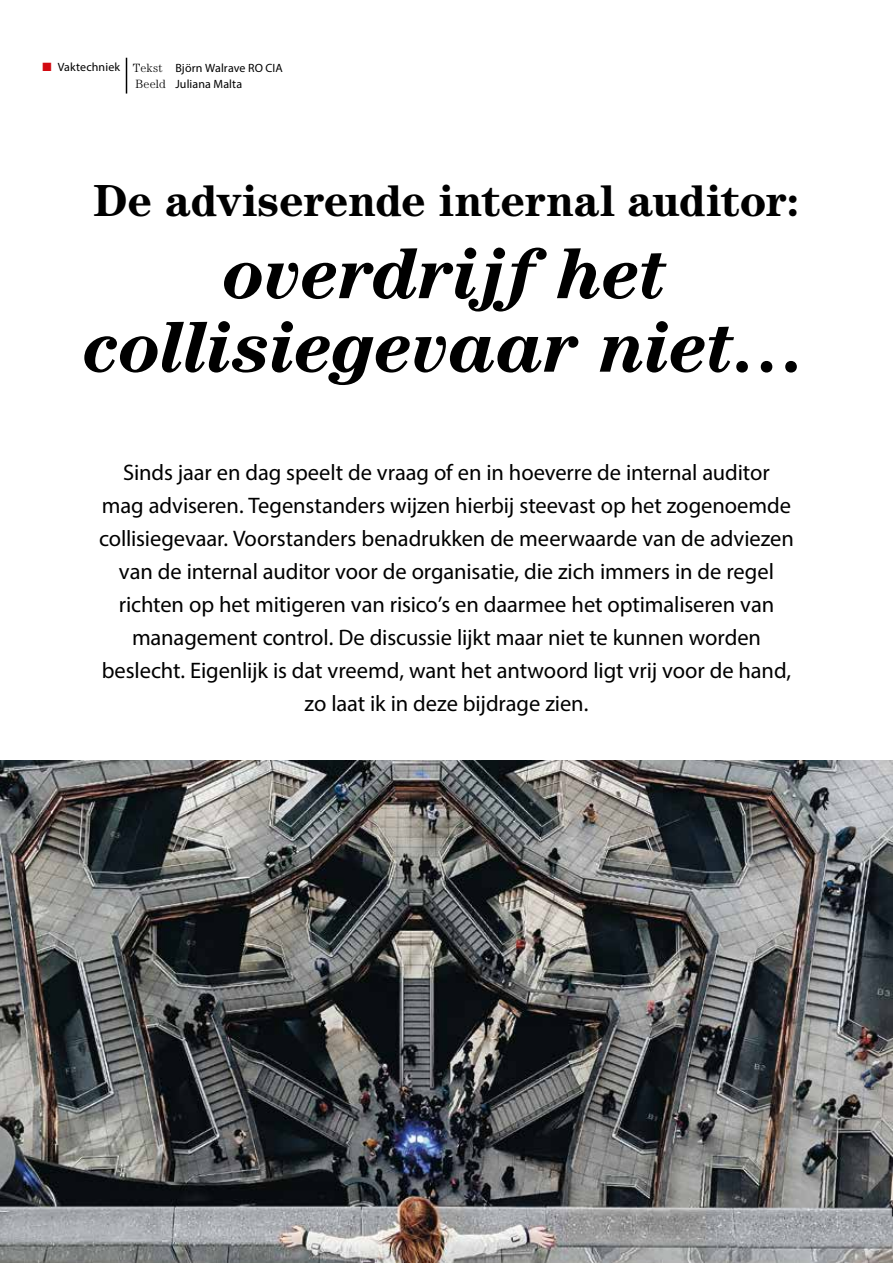
<style>
.page{position:relative;width:893px;height:1263px;background:#fff}
.page>*{position:absolute;margin:0;border:0;box-sizing:border-box;transform-origin:0 0}
.t1{font:italic 700 73.5px/73.5px "Century LT";letter-spacing:-.015em;color:#000;text-align:center}
.t2{font:700 45px "Century LT";letter-spacing:-.005em;color:#000}
.t3{font:22.5px/33px "Myriad Pro";letter-spacing:-.005em;color:#000;text-align:center}
.t4{font:12px/16.5px "Myriad Pro";letter-spacing:.01em;color:#000}
.s1{color:#d20a11}
.s2{font-family:"Century LT";font-weight:300}
</style>
<div class="page">
<img style="left:0;top:761px;width:893px;height:502px">
<hr style="left:126px;top:58px;width:1px;height:36px;background:#000">
<p class="t4" style="left:135px;top:59px;width:149px;text-indent:-93px"><span class="s1">■</span> Vaktechniek <span class="s2">Tekst</span> Björn Walrave RO CIA<br><span class="s2">Beeld</span> Juliana Malta</p>
<h2 class="t2" style="left:94px;top:174px;width:707px">De adviserende internal auditor:</h2>
<h1 class="t1" style="left:85px;top:236px;width:725px">overdrijf het collisiegevaar niet…</h1>
<p class="t3" style="left:99px;top:456px;width:696px">Sinds jaar en dag speelt de vraag of en in hoeverre de internal auditor<br>mag adviseren. Tegenstanders wijzen hierbij steevast op het zogenoemde collisiegevaar. Voorstanders benadrukken de meerwaarde van de adviezen van de internal auditor voor de organisatie, die zich immers in de regel richten op het mitigeren van risico’s en daarmee het optimaliseren van management control. De discussie lijkt maar niet te kunnen worden beslecht. Eigenlijk is dat vreemd, want het antwoord ligt vrij voor de hand, zo laat ik in deze bijdrage zien.</p>
</div>
